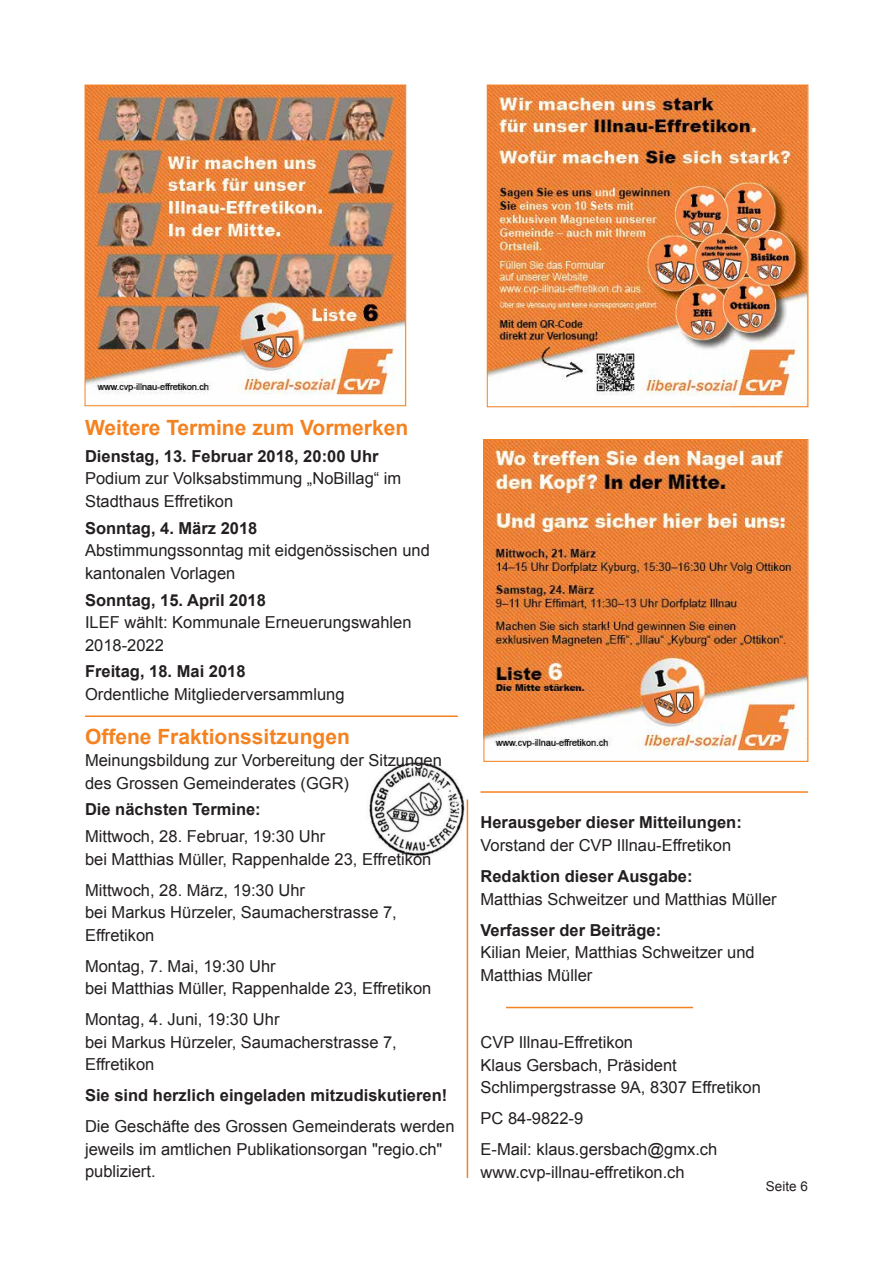
<style>
.page{position:relative;width:893px;height:1263px;background:#fff}
.page>*{position:absolute;margin:0;border:0;box-sizing:border-box;transform-origin:0 0}
.t1{font:700 21px "Arial";color:#f58220}
.t2{font:16.5px/22.5px "Arial";color:#231f20}
.t3{font:700 16.5px "Arial";color:#231f20}
.t4{font:13.5px "Arial";color:#231f20}
</style>
<div class="page">
<img style="left:369px;top:761px;width:98px;height:100px">
<hr style="left:506px;top:1007px;width:187px;height:1px;background:#f58220">
<hr style="left:467px;top:799px;width:1px;height:379px;background:#f58220">
<hr style="left:480px;top:791px;width:328px;height:2px;background:#f58220">
<img style="left:87px;top:87px;width:317px;height:317px">
<div style="left:85px;top:85px;width:321px;height:321px;border:1px solid #f58220"></div>
<img style="left:489px;top:87px;width:317px;height:309px">
<div style="left:487px;top:85px;width:321px;height:322px;border:1px solid #f58220"></div>
<img style="left:486px;top:441px;width:320px;height:319px">
<div style="left:484px;top:439px;width:324px;height:323px;border:1px solid #f58220"></div>
<hr style="left:85px;top:715px;width:373px;height:2px;background:#f58220">
<p class="t1" style="left:85px;top:414px;width:325px">Weitere Termine zum Vormerken</p>
<p class="t3" style="left:85px;top:445px;width:295px">Dienstag, 13. Februar 2018, 20:00 Uhr</p>
<p class="t2" style="left:85px;top:468px;width:318px">Podium zur Volksabstimmung „NoBillag“ im<br>Stadthaus Effretikon</p>
<p class="t3" style="left:85px;top:517px;width:174px">Sonntag, 4. März 2018</p>
<p class="t2" style="left:85px;top:539px;width:346px">Abstimmungssonntag mit eidgenössischen und kantonalen Vorlagen</p>
<p class="t3" style="left:85px;top:589px;width:182px">Sonntag, 15. April 2018</p>
<p class="t2" style="left:85px;top:611px;width:328px">ILEF wählt: Kommunale Erneuerungswahlen<br>2018-2022</p>
<p class="t3" style="left:85px;top:661px;width:162px">Freitag, 18. Mai 2018</p>
<p class="t2" style="left:85px;top:683px;width:261px">Ordentliche Mitgliederversammlung</p>
<p class="t1" style="left:85px;top:722px;width:266px">Offene Fraktionssitzungen</p>
<p class="t2" style="left:85px;top:749px;width:358px">Meinungsbildung zur Vorbereitung der Sitzungen des Grossen Gemeinderates (GGR)</p>
<p class="t3" style="left:85px;top:799px;width:177px">Die nächsten Termine:</p>
<p class="t2" style="left:85px;top:825px;width:348px">Mittwoch, 28. Februar, 19:30 Uhr<br>bei Matthias Müller, Rappenhalde 23, Effretikon</p>
<p class="t2" style="left:85px;top:879px;width:313px">Mittwoch, 28. März, 19:30 Uhr<br>bei Markus Hürzeler, Saumacherstrasse 7,<br>Effretikon</p>
<p class="t2" style="left:85px;top:955px;width:348px">Montag, 7. Mai, 19:30 Uhr<br>bei Matthias Müller, Rappenhalde 23, Effretikon</p>
<p class="t2" style="left:85px;top:1008px;width:313px">Montag, 4. Juni, 19:30 Uhr<br>bei Markus Hürzeler, Saumacherstrasse 7,<br>Effretikon</p>
<p class="t3" style="left:85px;top:1084px;width:364px">Sie sind herzlich eingeladen mitzudiskutieren!</p>
<p class="t2" style="left:85px;top:1115px;width:371px">Die Geschäfte des Grossen Gemeinderats werden jeweils im amtlichen Publikationsorgan "regio.ch" publiziert.</p>
<p class="t3" style="left:480px;top:812px;width:263px">Herausgeber dieser Mitteilungen:</p>
<p class="t2" style="left:480px;top:834px;width:252px">Vorstand der CVP Illnau-Effretikon</p>
<p class="t3" style="left:480px;top:865px;width:214px">Redaktion dieser Ausgabe:</p>
<p class="t2" style="left:480px;top:888px;width:298px">Matthias Schweitzer und Matthias Müller</p>
<p class="t3" style="left:480px;top:919px;width:182px">Verfasser der Beiträge:</p>
<p class="t2" style="left:480px;top:941px;width:276px">Kilian Meier, Matthias Schweitzer und<br>Matthias Müller</p>
<p class="t2" style="left:480px;top:1031px;width:282px">CVP Illnau-Effretikon<br>Klaus Gersbach, Präsident<br>Schlimpergstrasse 9A, 8307 Effretikon</p>
<p class="t2" style="left:480px;top:1103px;width:238px;line-height:31px">PC 84-9822-9<br>E-Mail: klaus.gersbach@gmx.ch</p>
<p class="t2" style="left:480px;top:1161px;width:206px">www.cvp-illnau-effretikon.ch</p>
<p class="t4" style="left:766px;top:1177px;width:44px">Seite 6</p>
</div>
